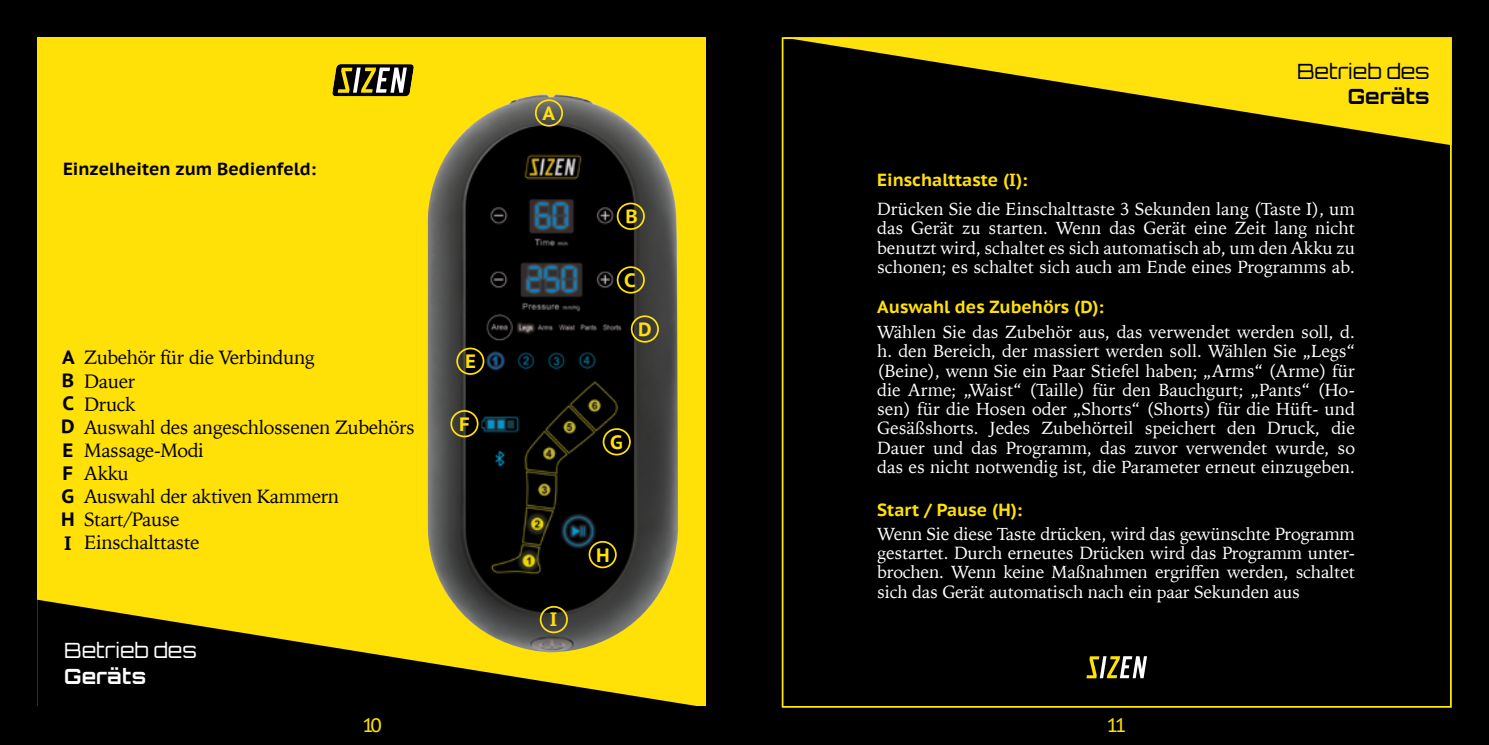
<style>
.page{position:relative;width:1489px;height:745px;background:#fff}
.page>*{position:absolute;margin:0;border:0;box-sizing:border-box;transform-origin:0 0}
.t1{font:300 21px "Orbitron";color:#fff}
.t2{font:300 21px "Orbitron";color:#000}
.t3{font:21px "Orbitron";color:#fff}
.t4{font:21px "Orbitron";color:#000}
.t5{font:19.25px/23.1px "Iowan Old Style";letter-spacing:-.02em;color:#000}
.t6{font:700 19.25px/23.3px "PT Sans Caption";color:#000;text-align:justify}
.t7{font:700 19.25px "PT Sans Caption";color:#ffe108}
.t8{font:19.25px "PT Sans Caption";color:#ffe108}
.t9{font:17.5px/19.2px "Iowan Old Style";color:#fff;text-align:justify}
.t10{font:700 17.5px "PT Sans Caption";color:#ffe108}
.t11{font:700 17.5px "PT Sans Caption";color:#000}
</style>
<div class="page">
<div style="left:0;top:0;width:744px;height:744px;background:#000"></div>
<div style="left:38px;top:37px;width:668px;height:668px;background:#ffe108"></div>
<svg style="left:37px;top:599px;width:669px;height:107px;fill:#000"></svg>
<div style="left:740px;top:0;width:748px;height:744px;background:#000"></div>
<svg style="left:781px;top:37px;width:670px;height:108px"></svg>
<svg style="left:1086px;top:656px;width:60px;height:22px"></svg>
<img style="left:426px;top:94px;width:254px;height:558px">
<svg style="left:332px;top:64px;width:82px;height:33px;background:#635c2f"></svg>
<img style="left:462px;top:114px;width:195px;height:510px">
<div style="left:630px;top:315px;width:29px;height:27px;border:2px solid #ffe108;border-radius:50%"></div>
<div style="left:616px;top:202px;width:29px;height:28px;border:2px solid #ffe108;border-radius:50%"></div>
<div style="left:616px;top:266px;width:29px;height:27px;border:2px solid #ffe108;border-radius:50%"></div>
<div style="left:588px;top:540px;width:28px;height:28px;border:2px solid #ffe108;border-radius:50%"></div>
<div style="left:539px;top:605px;width:29px;height:27px;border:2px solid #ffe108;border-radius:50%"></div>
<div style="left:456px;top:347px;width:28px;height:27px;border:2px solid #ffe108;border-radius:50%"></div>
<div style="left:450px;top:410px;width:28px;height:27px;border:2px solid #ffe108;border-radius:50%"></div>
<div style="left:602px;top:428px;width:28px;height:27px;border:2px solid #ffe108;border-radius:50%"></div>
<div style="left:535px;top:99px;width:28px;height:27px;border:2px solid #ffe108;border-radius:50%"></div>
<p class="t11" style="left:63px;top:157px;width:254px">Einzelheiten zum Bedienfeld:</p>
<p class="t6" style="left:61px;top:345px;width:15px">A B C D E F G H I</p>
<p class="t5" style="left:84px;top:345px;width:332px">Zubehör für die Verbindung<br>Dauer<br>Druck<br>Auswahl des angeschlossenen Zubehörs<br>Massage-Modi<br>Akku<br>Auswahl der aktiven Kammern<br>Start/Pause<br>Einschalttaste</p>
<p class="t1" style="left:64px;top:636px;width:134px">Betrieb des</p>
<p class="t3" style="left:64px;top:662px;width:83px">Geräts</p>
<p class="t7" style="left:465px;top:348px;width:12px">E</p>
<p class="t7" style="left:459px;top:410px;width:12px">F</p>
<p class="t7" style="left:542px;top:100px;width:14px">A</p>
<p class="t7" style="left:549px;top:606px;width:9px">I</p>
<p class="t7" style="left:625px;top:203px;width:14px">B</p>
<p class="t7" style="left:624px;top:267px;width:13px">C</p>
<p class="t7" style="left:638px;top:316px;width:15px">D</p>
<p class="t7" style="left:610px;top:429px;width:14px">G</p>
<p class="t7" style="left:596px;top:541px;width:15px">H</p>
<p class="t10" style="left:877px;top:168px;width:152px">Einschalttaste (I):</p>
<p class="t2" style="left:1296px;top:58px;width:134px">Betrieb des</p>
<p class="t4" style="left:1347px;top:83px;width:83px">Geräts</p>
<p class="t9" style="left:877px;top:198px;width:479px">Drücken Sie die Einschalttaste 3 Sekunden lang (Taste I), um das Gerät zu starten. Wenn das Gerät eine Zeit lang nicht benutzt wird, schaltet es sich automatisch ab, um den Akku zu schonen; es schaltet sich auch am Ende eines Programms ab.</p>
<p class="t10" style="left:877px;top:294px;width:228px">Auswahl des Zubehörs (D):</p>
<p class="t9" style="left:877px;top:321px;width:479px">Wählen Sie das Zubehör aus, das verwendet werden soll, d. h. den Bereich, der massiert werden soll. Wählen Sie „Legs“ (Beine), wenn Sie ein Paar Stiefel haben; „Arms“ (Arme) für die Arme; „Waist“ (Taille) für den Bauchgurt; „Pants“ (Ho&shy;sen) für die Hosen oder „Shorts“ (Shorts) für die Hüft- und Gesäßshorts. Jedes Zubehörteil speichert den Druck, die Dauer und das Programm, das zuvor verwendet wurde, so das es nicht notwendig ist, die Parameter erneut einzugeben.</p>
<p class="t10" style="left:877px;top:497px;width:146px">Start / Pause (H):</p>
<p class="t9" style="left:877px;top:523px;width:479px">Wenn Sie diese Taste drücken, wird das gewünschte Programm gestartet. Durch erneutes Drücken wird das Programm unter&shy;brochen. Wenn keine Maßnahmen ergriffen werden, schaltet sich das Gerät automatisch nach ein paar Sekunden aus</p>
<p class="t8" style="left:362px;top:712px;width:21px">10</p>
<p class="t8" style="left:1106px;top:712px;width:21px">11</p>
</div>
